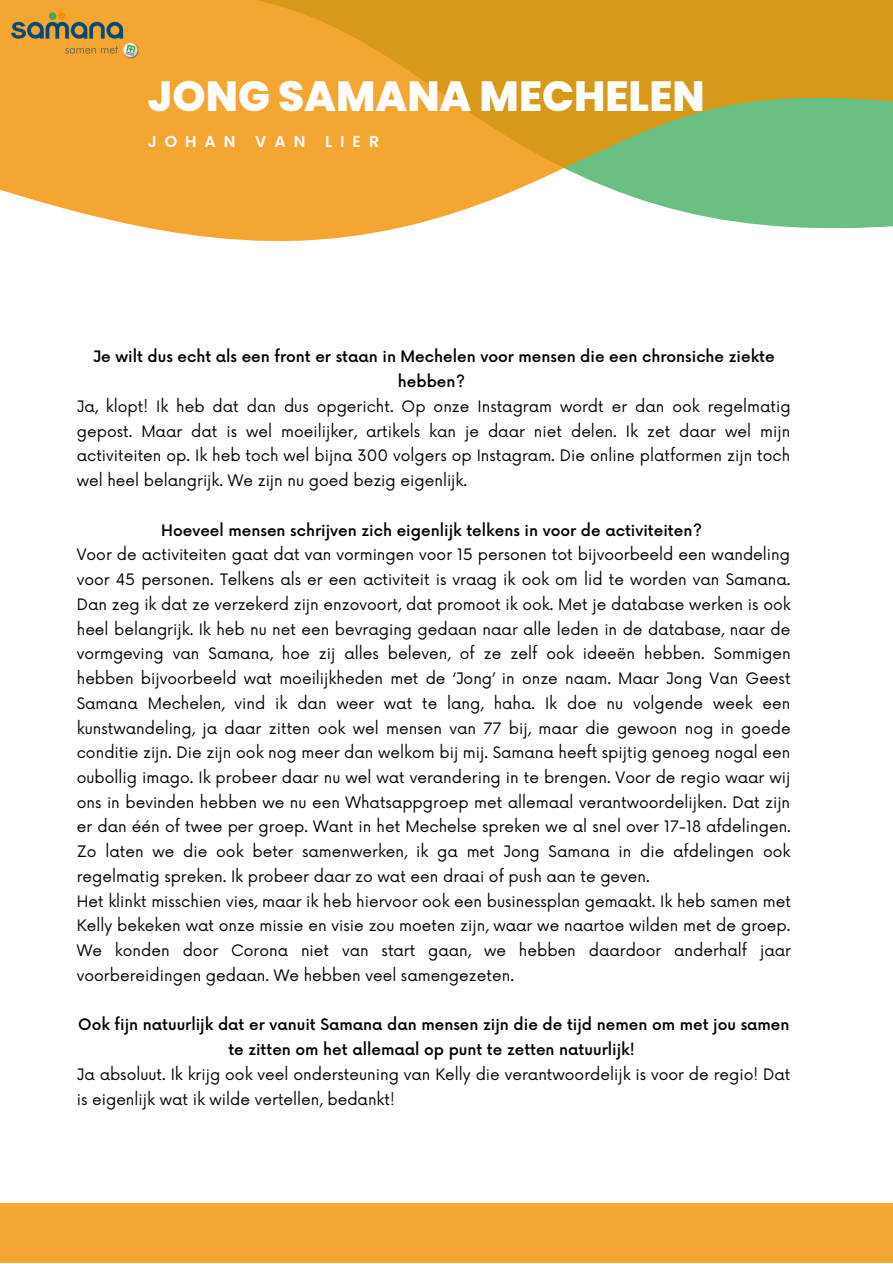
<style>
.page{position:relative;width:893px;height:1264px;background:#fff}
.page>*{position:absolute;margin:0;border:0;box-sizing:border-box;transform-origin:0 0}
.t1{font:800 42.15px "Poppins";color:#fff}
.t2{font:600 15.9px "Poppins";letter-spacing:.5em;color:#fff}
.t3{font:15.45px/24.8px "Now";color:#000}
.t4{font:500 15.45px/24.8px "Now";color:#000;text-align:center}
</style>
<div class="page">
<div style="left:0;top:1203px;width:892px;height:59px;background:#f4a633"></div>
<svg style="left:0;top:0;width:892px;height:242px;background:#d7af4d"></svg>
<img style="left:0;top:2px;width:148px;height:66px">
<h1 class="t1" style="left:148px;top:67px;width:558px">JONG SAMANA MECHELEN</h1>
<p class="t2" style="left:148px;top:130px;width:233px">JOHAN VAN LIER</p>
<p class="t4" style="left:93px;top:345px;width:683px">Je wilt dus echt als een front er staan in Mechelen voor mensen die een chronsiche ziekte hebben?</p>
<p class="t3" style="left:77px;top:395px;width:715px;text-align:justify">Ja, klopt! Ik heb dat dan dus opgericht. Op onze Instagram wordt er dan ook regelmatig gepost. Maar dat is wel moeilijker, artikels kan je daar niet delen. Ik zet daar wel mijn activiteiten op. Ik heb toch wel bijna 300 volgers op Instagram. Die online platformen zijn toch wel heel belangrijk. We zijn nu goed bezig eigenlijk.</p>
<p class="t4" style="left:161px;top:518px;width:542px">Hoeveel mensen schrijven zich eigenlijk telkens in voor de activiteiten?</p>
<p class="t3" style="left:77px;top:543px;width:715px">Voor de activiteiten gaat dat van vormingen voor 15 personen tot bijvoorbeeld een wandeling voor 45 personen. Telkens als er een activiteit is vraag ik ook om lid te worden van Samana.<br>Dan zeg ik dat ze verzekerd zijn enzovoort, dat promoot ik ook. Met je database werken is ook heel belangrijk. Ik heb nu net een bevraging gedaan naar alle leden in de database, naar de vormgeving van Samana, hoe zij alles beleven, of ze zelf ook ideeën hebben. Sommigen hebben bijvoorbeeld wat moeilijkheden met de ‘Jong’ in onze naam. Maar Jong Van Geest Samana Mechelen, vind ik dan weer wat te lang, haha. Ik doe nu volgende week een kunstwandeling, ja daar zitten ook wel mensen van 77 bij, maar die gewoon nog in goede conditie zijn. Die zijn ook nog meer dan welkom bij mij. Samana heeft spijtig genoeg nogal een oubollig imago. Ik probeer daar nu wel wat verandering in te brengen. Voor de regio waar wij ons in bevinden hebben we nu een Whatsappgroep met allemaal verantwoordelijken. Dat zijn er dan één of twee per groep. Want in het Mechelse spreken we al snel over 17-18 afdelingen.<br>Zo laten we die ook beter samenwerken, ik ga met Jong Samana in die afdelingen ook regelmatig spreken. Ik probeer daar zo wat een draai of push aan te geven.<br>Het klinkt misschien vies, maar ik heb hiervoor ook een businessplan gemaakt. Ik heb samen met Kelly bekeken wat onze missie en visie zou moeten zijn, waar we naartoe wilden met de groep.<br>We konden door Corona niet van start gaan, we hebben daardoor anderhalf jaar voorbereidingen gedaan. We hebben veel samengezeten.</p>
<p class="t4" style="left:78px;top:1013px;width:712px">Ook fijn natuurlijk dat er vanuit Samana dan mensen zijn die de tijd nemen om met jou samen te zitten om het allemaal op punt te zetten natuurlijk!</p>
<p class="t3" style="left:77px;top:1062px;width:715px">Ja absoluut. Ik krijg ook veel ondersteuning van Kelly die verantwoordelijk is voor de regio! Dat is eigenlijk wat ik wilde vertellen, bedankt!</p>
</div>
